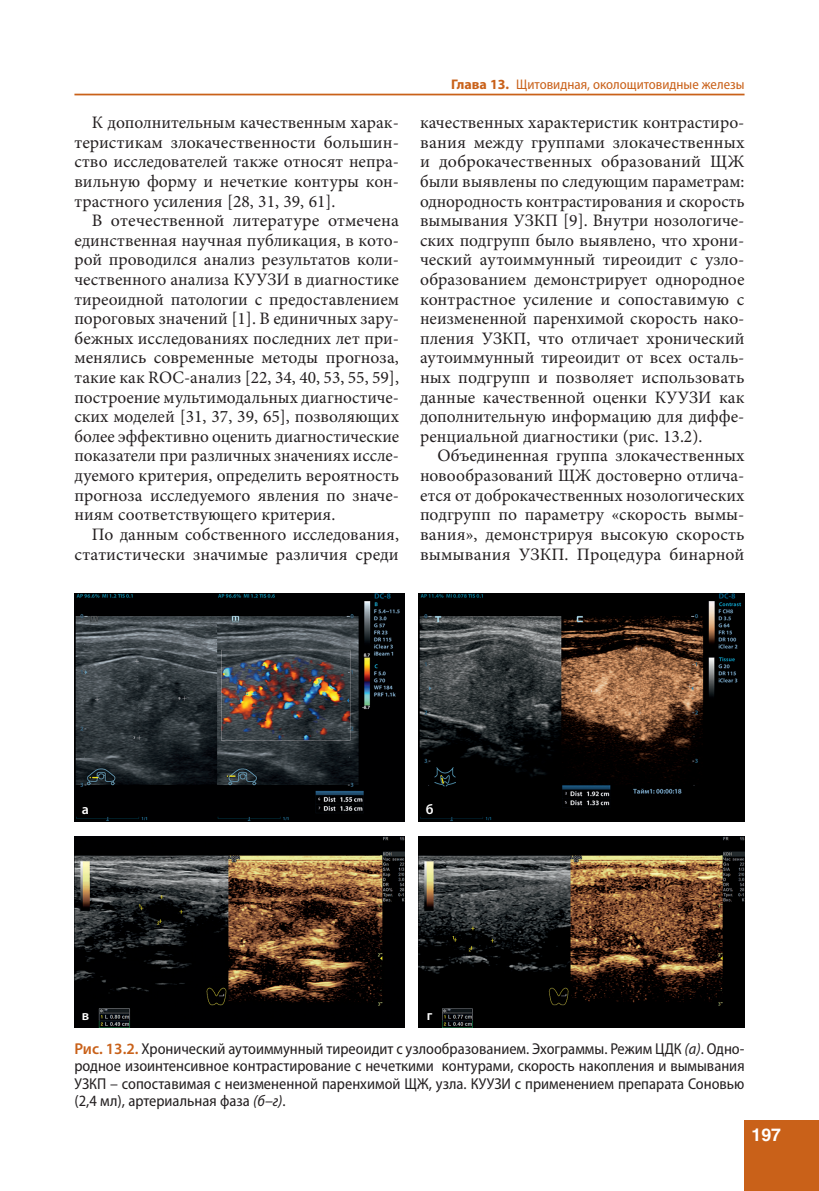
<style>
.page{position:relative;width:819px;height:1191px;background:#fff}
.page>*{position:absolute;margin:0;border:0;box-sizing:border-box;transform-origin:0 0}
.t1{font:17.5px/19.6px "Minion Pro";color:#231f20;text-align:justify}
.t2{font:700 17.5px "Helios";color:#fff}
.t3{font:semi-condensed 15.75px/17.5px "Myriad Pro";color:#231f20;text-align:justify}
.t4{font:semi-condensed 14px "Myriad Pro";color:#c96119}
.t5{font:600 14px "Myriad Pro";color:#fff}
.s1{font-weight:700;font-stretch:normal}
.s2{font-weight:600;font-stretch:normal;color:#c96119}
.s3{font-style:italic}
</style>
<div class="page">
<hr style="left:74px;top:94px;width:670px;height:1px;background:#c96119">
<div style="left:744px;top:1120px;width:75px;height:71px;background:#c96119"></div>
<img style="left:74px;top:594px;width:330px;height:227px">
<img style="left:419px;top:594px;width:325px;height:227px">
<img style="left:75px;top:836px;width:329px;height:191px">
<img style="left:419px;top:836px;width:325px;height:191px">
<p class="t1" style="left:74px;top:114px;width:326px;text-indent:18px">К дополнительным качественным харак&shy;теристикам злокачественности большин&shy;ство исследователей также относят непра&shy;вильную форму и нечеткие контуры кон&shy;трастного усиления [28, 31, 39, 61].</p>
<p class="t1" style="left:74px;top:212px;width:326px;text-indent:18px">В отечественной литературе отмечена единственная научная публикация, в кото&shy;рой проводился анализ результатов коли&shy;чественного анализа КУУЗИ в диагностике тиреоидной патологии с предоставлением пороговых значений [1]. В единичных зару&shy;бежных исследованиях последних лет при&shy;менялись современные методы прогноза, такие как ROC-анализ [22, 34, 40, 53, 55, 59], построение мультимодальных диагностиче&shy;ских моделей [31, 37, 39, 65], позволяющих более эффективно оценить диагностические показатели при различных значениях иссле&shy;дуемого критерия, определить вероятность прогноза исследуемого явления по значе&shy;ниям соответствующего критерия.</p>
<p class="t1" style="left:74px;top:526px;width:326px;text-align:right">По данным собственного исследования, статистически значимые различия среди</p>
<p class="t4" style="left:451px;top:79px;width:295px"><span class="s1">Глава 13.</span> Щитовидная, околощитовидные железы</p>
<p class="t1" style="left:420px;top:114px;width:326px">качественных характеристик контрастиро&shy;вания между группами злокачественных и доброкачественных образований ЩЖ были выявлены по следующим параметрам: однородность контрастирования и скорость вымывания УЗКП [9]. Внутри нозологиче&shy;ских подгрупп было выявлено, что хрони&shy;ческий аутоиммунный тиреоидит с узло&shy;образованием демонстрирует однородное контрастное усиление и сопоставимую с неизмененной паренхимой скорость нако&shy;пления УЗКП, что отличает хронический аутоиммунный тиреоидит от всех осталь&shy;ных подгрупп и позволяет использовать данные качественной оценки КУУЗИ как дополнительную информацию для диффе&shy;ренциальной диагностики (рис. 13.2).</p>
<p class="t1" style="left:420px;top:447px;width:326px;text-indent:18px">Объединенная группа злокачественных новообразований ЩЖ достоверно отлича&shy;ется от доброкачественных нозологических подгрупп по параметру «скорость вымы&shy;вания», демонстрируя высокую скорость вымывания УЗКП. Процедура бинарной</p>
<p class="t5" style="left:82px;top:801px;width:9px">а</p>
<p class="t5" style="left:425px;top:801px;width:9px">б</p>
<p class="t5" style="left:82px;top:1007px;width:9px">в</p>
<p class="t5" style="left:427px;top:1007px;width:7px">г</p>
<p class="t3" style="left:74px;top:1040px;width:671px"><span class="s2">Рис. 13.2.</span> Хронический аутоиммунный тиреоидит с узлообразованием. Эхограммы. Режим ЦДК <span class="s3">(а)</span>. Одно&shy;родное изоинтенсивное контрастирование с нечеткими контурами, скорость накопления и вымывания УЗКП – сопоставимая с неизмененной паренхимой ЩЖ, узла. КУУЗИ с применением препарата Соновью (2,4 мл), артериальная фаза <span class="s3">(б–г)</span>.</p>
<p class="t2" style="left:751px;top:1127px;width:31px">197</p>
</div>
